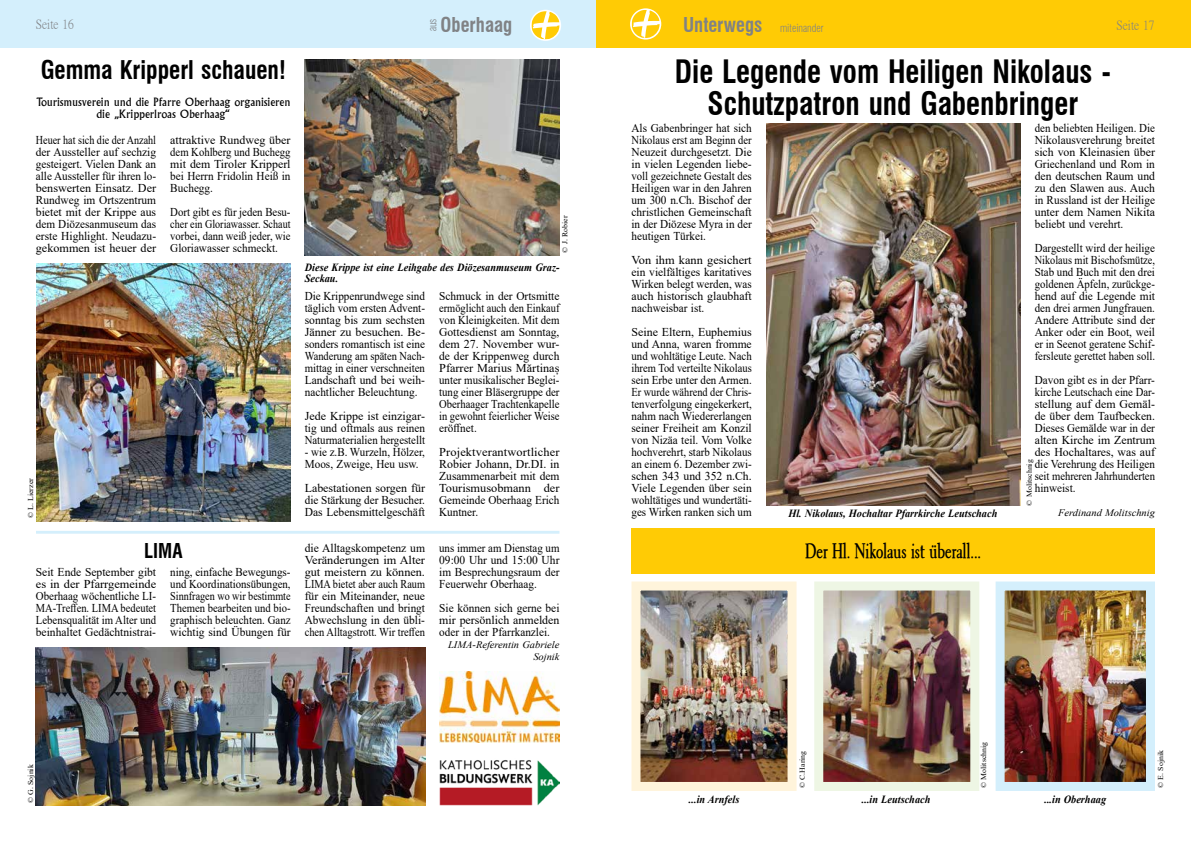
<style>
.page{position:relative;width:1191px;height:842px;background:#fff}
.page>*{position:absolute;margin:0;border:0;box-sizing:border-box;transform-origin:0 0}
.t1{font:700 condensed 31.5px/31.5px "Swiss 721 BT";color:#000;text-align:center;scale:.94 1}
.t2{font:700 condensed 25.2px "Swiss 721 BT";color:#000;scale:.94 1}
.t3{font:700 condensed 21px "Transit 2";color:#000;scale:.94 1}
.t4{font:700 condensed 20px "Swiss 721 BT";color:#808285;scale:.94 1}
.t5{font:700 condensed 20px "Swiss 721 BT";color:#000;scale:.94 1}
.t6{font:12.6px "P Ming Li U Ext B";color:#808285;scale:.96 1}
.t7{font:12px/12px "Times New Roman";color:#000;text-align:justify}
.t8{font:12px/12px "Times New Roman";color:#000;text-align:justify;scale:.91 1}
.t9{font:12px/12px "Times New Roman";color:#000;text-align:justify;scale:.94 1}
.t10{font:12px/12px "Times New Roman";color:#000;text-align:justify;scale:.96 1}
.t11{font:12px/12px "Times New Roman";color:#000;text-align:justify;scale:.95 1}
.t12{font:12px/12px "Times New Roman";color:#000;text-align:justify;scale:.85 1}
.t13{font:12px/12px "Times New Roman";color:#000;text-align:justify;scale:.93 1}
.t14{font:12px/12px "Times New Roman";color:#000;scale:.92 1}
.t15{font:12px/12px "Times New Roman";color:#000;text-align:justify;scale:.9 1}
.t16{font:12px/12px "Albert DB Normal";color:#000;text-align:center;scale:.94 1}
.t17{font:300 condensed 11.1px "Swiss 721 BT";color:#808285;scale:.93 1}
.t18{font:italic 700 11px/11px "Times New Roman";color:#000;scale:.93 1}
.t19{font:italic 10px/12px "Times New Roman";color:#000;text-align:right;scale:1.04 1}
.t20{font:7.5px "Times New Roman";color:#000;scale:1.05 1}
.s1{font-weight:700;font-size:20px}
</style>
<div class="page">
<div style="left:596px;top:0;width:595px;height:48px;background:#ffcb05"></div>
<svg style="left:630px;top:8px;width:31px;height:32px"></svg>
<svg style="left:631px;top:10px;width:28px;height:28px"></svg>
<div style="left:0;top:0;width:595px;height:48px;background:#d4effc"></div>
<svg style="left:530px;top:10px;width:31px;height:31px"></svg>
<svg style="left:531px;top:11px;width:28px;height:28px"></svg>
<img style="left:305px;top:60px;width:254px;height:195px">
<img style="left:36px;top:263px;width:255px;height:258px">
<img style="left:36px;top:647px;width:389px;height:159px">
<hr style="left:36px;top:531px;width:523px;height:3px;background:#d4effc">
<img style="left:439px;top:671px;width:120px;height:72px">
<img style="left:439px;top:760px;width:120px;height:46px">
<div style="left:631px;top:529px;width:524px;height:45px;background:#ffcb05"></div>
<img style="left:766px;top:124px;width:255px;height:381px">
<img style="left:1005px;top:591px;width:140px;height:190px">
<div style="left:995px;top:581px;width:160px;height:210px;border:9px solid #d4effc"></div>
<img style="left:824px;top:591px;width:145px;height:190px">
<div style="left:814px;top:581px;width:165px;height:210px;border:9px solid #eef6e4"></div>
<img style="left:641px;top:591px;width:145px;height:190px">
<div style="left:631px;top:581px;width:165px;height:210px;border:9px solid #fff4db"></div>
<p class="t6" style="left:36px;top:18px;width:41px">Seite 16</p>
<p class="t17" style="left:426px;top:31px;width:15px;rotate:-90deg">aus</p>
<h3 class="t4" style="left:440px;top:13px;width:78px">Oberhaag</h3>
<p class="t17" style="left:683px;top:22px;width:153px"><span class="s1">Unterwegs</span> miteinander</p>
<p class="t6" style="left:1116px;top:19px;width:41px">Seite 17</p>
<h2 class="t2" style="left:41px;top:54px;width:262px">Gemma Kripperl schauen!</h2>
<p class="t16" style="left:36px;top:96px;width:272px">Tourismusverein und die Pfarre Oberhaag organisieren die „Kripperlroas Oberhaag“</p>
<p class="t12" style="left:36px;top:134px;width:143px">Heuer hat sich die der Anzahl der Aussteller auf sechzig gesteigert. Vielen Dank an alle Aussteller für ihren lo&shy;benswerten Einsatz. Der Rundweg im Ortszentrum bietet mit der Krippe aus dem Diözesanmuseum das erste Highlight. Neudazu&shy;gekommen ist heuer der</p>
<p class="t7" style="left:170px;top:134px;width:122px">attraktive Rundweg über dem Kohlberg und Buchegg mit dem Tiroler Kripperl bei Herrn Fridolin Heiß in Buchegg.</p>
<p class="t15" style="left:170px;top:206px;width:135px">Dort gibt es für jeden Besu&shy;cher ein Gloriawasser. Schaut vorbei, dann weiß jeder, wie Gloriawasser schmeckt.</p>
<p class="t20" style="left:25px;top:518px;width:40px;rotate:-90deg">© L. Lierzer</p>
<h3 class="t5" style="left:144px;top:539px;width:42px">LIMA</h3>
<p class="t10" style="left:36px;top:566px;width:127px">Seit Ende September gibt es in der Pfarrgemeinde Oberhaag wöchentliche LI-MA-Treffen. LIMA bedeutet Lebensqualität im Alter und beinhaltet Gedächtnistrai-</p>
<p class="t14" style="left:170px;top:566px;width:132px;text-align:justify">ning, einfache Bewegungs&shy;und Koordinationsübungen, Sinnfragen wo wir bestimmte Themen bearbeiten und bio&shy;graphisch beleuchten. Ganz wichtig sind Übungen für</p>
<p class="t20" style="left:560px;top:253px;width:37px;rotate:-90deg">© J. Robier</p>
<p class="t18" style="left:305px;top:262px;width:275px">Diese Krippe ist eine Leihgabe des Diözesanmuseum Graz-<br>Seckau.</p>
<p class="t13" style="left:305px;top:290px;width:131px">Die Krippenrundwege sind täglich vom ersten Advent&shy;sonntag bis zum sechsten Jänner zu besuchen. Be&shy;sonders romantisch ist eine Wanderung am späten Nach&shy;mittag in einer verschneiten Landschaft und bei weih&shy;nachtlicher Beleuchtung.</p>
<p class="t7" style="left:305px;top:410px;width:122px">Jede Krippe ist einzigar&shy;tig und oftmals aus reinen Naturmaterialien hergestellt</p>
<p class="t14" style="left:305px;top:446px;width:132px">- wie z.B. Wurzeln, Hölzer,<br>Moos, Zweige, Heu usw.</p>
<p class="t7" style="left:305px;top:482px;width:122px">Labestationen sorgen für die Stärkung der Besucher.<br>Das Lebensmittelgeschäft</p>
<p class="t11" style="left:439px;top:290px;width:128px">Schmuck in der Ortsmitte ermöglicht auch den Einkauf von Kleinigkeiten. Mit dem Gottesdienst am Sonntag, dem 27. November wur&shy;de der Krippenweg durch Pfarrer Marius Mărtinaș unter musikalischer Beglei&shy;tung einer Bläsergruppe der Oberhaager Trachtenkapelle in gewohnt feierlicher Weise eröffnet.</p>
<p class="t7" style="left:439px;top:446px;width:122px">Projektverantwortlicher Robier Johann, Dr.DI. in Zusammenarbeit mit dem Tourismusobmann der Gemeinde Oberhaag Erich Kuntner.</p>
<p class="t10" style="left:305px;top:542px;width:127px">die Alltagskompetenz um Veränderungen im Alter gut meistern zu können.<br>LIMA bietet aber auch Raum für ein Miteinander, neue Freundschaften und bringt Abwechslung in den übli&shy;chen Alltagstrott. Wir treffen</p>
<p class="t8" style="left:439px;top:542px;width:134px">uns immer am Dienstag um 09:00 Uhr und 15:00 Uhr im Besprechungsraum der Feuerwehr Oberhaag.</p>
<p class="t9" style="left:439px;top:602px;width:129px">Sie können sich gerne bei mir persönlich anmelden oder in der Pfarrkanzlei.</p>
<p class="t19" style="left:448px;top:638px;width:109px">LIMA-Referentin Gabriele<br>Sojnik</p>
<p class="t20" style="left:25px;top:803px;width:38px;rotate:-90deg">© G. Sojnik</p>
<h1 class="t1" style="left:675px;top:56px;width:465px">Die Legende vom Heiligen Nikolaus -<br>Schutzpatron und Gabenbringer</h1>
<p class="t9" style="left:631px;top:122px;width:129px">Als Gabenbringer hat sich Nikolaus erst am Beginn der Neuzeit durchgesetzt. Die in vielen Legenden liebe&shy;voll gezeichnete Gestalt des Heiligen war in den Jahren um 300 n.Ch. Bischof der christlichen Gemeinschaft in der Diözese Myra in der heutigen Türkei.</p>
<p class="t7" style="left:631px;top:254px;width:122px">Von ihm kann gesichert ein vielfältiges karitatives Wirken belegt werden, was auch historisch glaubhaft nachweisbar ist.</p>
<p class="t7" style="left:631px;top:326px;width:122px">Seine Eltern, Euphemius und Anna, waren fromme und wohltätige Leute. Nach ihrem Tod verteilte Nikolaus sein Erbe unter den Armen.<br>Er wurde während der Chris&shy;tenverfolgung eingekerkert, nahm nach Wiedererlangen seiner Freiheit am Konzil von Nizäa teil. Vom Volke hochverehrt, starb Nikolaus an einem 6. Dezember zwi&shy;schen 343 und 352 n.Ch.<br>Viele Legenden über sein wohltätiges und wundertäti&shy;ges Wirken ranken sich um</p>
<p class="t18" style="left:788px;top:507px;width:226px">Hl. Nikolaus, Hochaltar Pfarrkirche Leutschach</p>
<h3 class="t3" style="left:805px;top:532px;width:189px">Der Hl. Nikolaus ist überall...</h3>
<p class="t8" style="left:1034px;top:122px;width:134px">den beliebten Heiligen. Die Nikolausverehrung breitet sich von Kleinasien über Griechenland und Rom in den deutschen Raum und zu den Slawen aus. Auch in Russland ist der Heilige unter dem Namen Nikita beliebt und verehrt.</p>
<p class="t8" style="left:1034px;top:242px;width:134px">Dargestellt wird der heilige Nikolaus mit Bischofsmütze, Stab und Buch mit den drei goldenen Äpfeln, zurückge&shy;hend auf die Legende mit den drei armen Jungfrauen.<br>Andere Attribute sind der Anker oder ein Boot, weil er in Seenot geratene Schif&shy;fersleute gerettet haben soll.</p>
<p class="t9" style="left:1034px;top:374px;width:129px">Davon gibt es in der Pfarr&shy;kirche Leutschach eine Dar&shy;stellung auf dem Gemäl&shy;de über dem Taufbecken.<br>Dieses Gemälde war in der alten Kirche im Zentrum des Hochaltares, was auf die Verehrung des Heiligen seit mehreren Jahrhunderten hinweist.</p>
<p class="t19" style="left:1058px;top:506px;width:95px">Ferdinand Molitschnig</p>
<p class="t20" style="left:1024px;top:506px;width:45px;rotate:-90deg">© Molitschnig</p>
<p class="t20" style="left:797px;top:788px;width:37px;rotate:-90deg">© C.Haring</p>
<p class="t20" style="left:978px;top:788px;width:45px;rotate:-90deg">© Molitschnig</p>
<p class="t20" style="left:1155px;top:788px;width:38px;rotate:-90deg">© E. Sojnik</p>
<p class="t18" style="left:689px;top:793px;width:56px">...in Arnfels</p>
<p class="t18" style="left:862px;top:793px;width:75px">...in Leutschach</p>
<p class="t18" style="left:1044px;top:793px;width:68px">...in Oberhaag</p>
</div>
